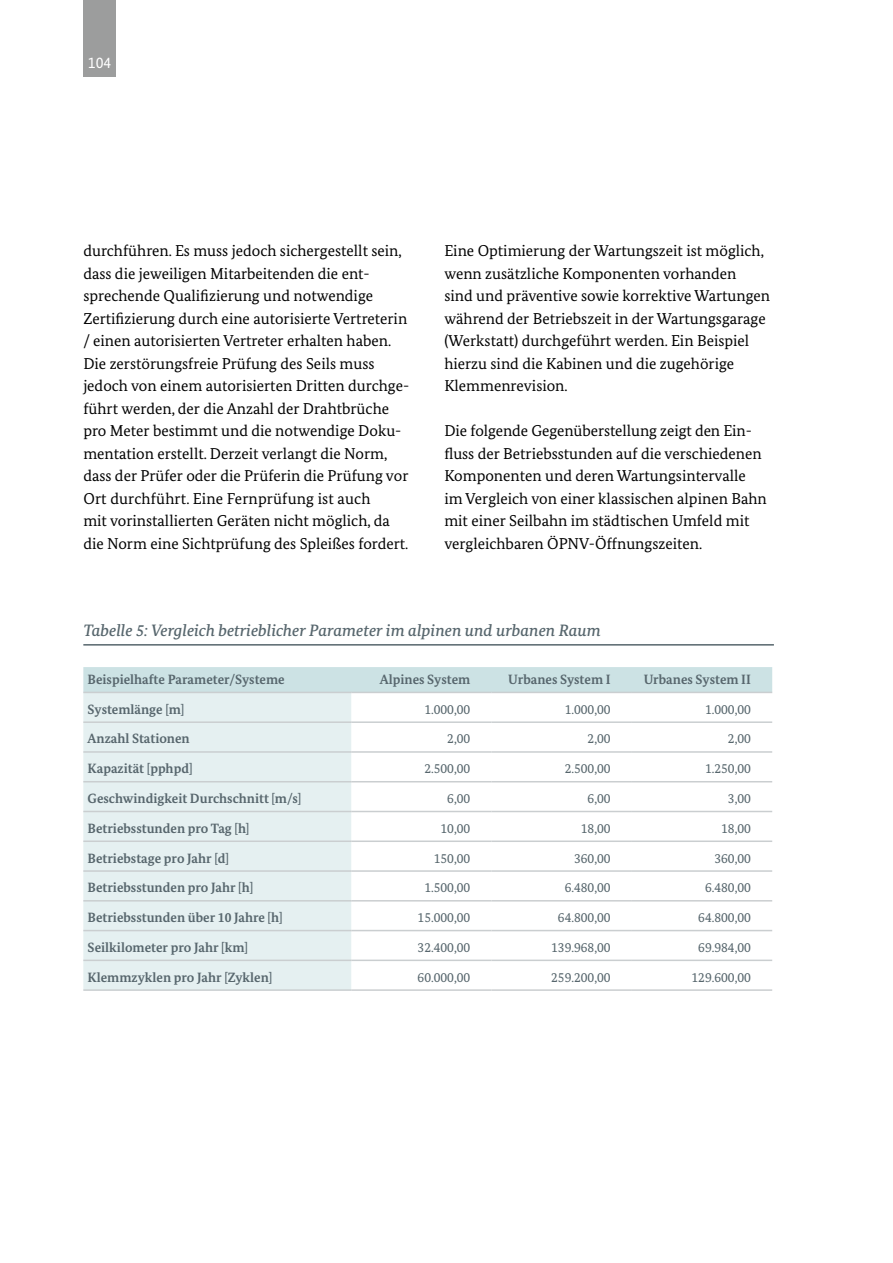
<style>
.page{position:relative;width:893px;height:1263px;background:#fff}
.page>*{position:absolute;margin:0;border:0;box-sizing:border-box;transform-origin:0 0}
.t1{font:italic 500 16.5px "Bundes Serif";color:#57666d}
.t2{font:15.75px/22.5px "Bundes Serif";color:#000}
.t3{font:15.75px "Bundes Sans";color:#fff}
.t4{font:700 13.5px "Bundes Serif";color:#57666d}
.t5{font:13.5px "Bundes Serif";color:#57666d}
</style>
<div class="page">
<div style="left:83px;top:0;width:33px;height:77px;background:#9c9d9d"></div>
<hr style="left:83px;top:644px;width:691px;height:2px;background:#57666d">
<div style="left:83px;top:667px;width:689px;height:25px;background:#cce2e4"></div>
<div style="left:83px;top:693px;width:268px;height:296px;background:#e5f0f1"></div>
<hr style="left:83px;top:692px;width:268px;height:1px;background:#caced0">
<hr style="left:351px;top:692px;width:141px;height:1px;background:#caced0">
<hr style="left:492px;top:692px;width:140px;height:1px;background:#caced0">
<hr style="left:632px;top:692px;width:140px;height:1px;background:#caced0">
<hr style="left:83px;top:721px;width:268px;height:2px;background:#caced0">
<hr style="left:351px;top:721px;width:141px;height:2px;background:#caced0">
<hr style="left:492px;top:721px;width:140px;height:2px;background:#caced0">
<hr style="left:632px;top:721px;width:140px;height:2px;background:#caced0">
<hr style="left:83px;top:751px;width:268px;height:2px;background:#caced0">
<hr style="left:351px;top:751px;width:141px;height:2px;background:#caced0">
<hr style="left:492px;top:751px;width:140px;height:2px;background:#caced0">
<hr style="left:632px;top:751px;width:140px;height:2px;background:#caced0">
<hr style="left:83px;top:781px;width:268px;height:1px;background:#caced0">
<hr style="left:351px;top:781px;width:141px;height:1px;background:#caced0">
<hr style="left:492px;top:781px;width:140px;height:1px;background:#caced0">
<hr style="left:632px;top:781px;width:140px;height:1px;background:#caced0">
<hr style="left:83px;top:811px;width:268px;height:1px;background:#caced0">
<hr style="left:351px;top:811px;width:141px;height:1px;background:#caced0">
<hr style="left:492px;top:811px;width:140px;height:1px;background:#caced0">
<hr style="left:632px;top:811px;width:140px;height:1px;background:#caced0">
<hr style="left:83px;top:840px;width:268px;height:2px;background:#caced0">
<hr style="left:351px;top:840px;width:141px;height:2px;background:#caced0">
<hr style="left:492px;top:840px;width:140px;height:2px;background:#caced0">
<hr style="left:632px;top:840px;width:140px;height:2px;background:#caced0">
<hr style="left:83px;top:870px;width:268px;height:2px;background:#caced0">
<hr style="left:351px;top:870px;width:141px;height:2px;background:#caced0">
<hr style="left:492px;top:870px;width:140px;height:2px;background:#caced0">
<hr style="left:632px;top:870px;width:140px;height:2px;background:#caced0">
<hr style="left:83px;top:900px;width:268px;height:1px;background:#caced0">
<hr style="left:351px;top:900px;width:141px;height:1px;background:#caced0">
<hr style="left:492px;top:900px;width:140px;height:1px;background:#caced0">
<hr style="left:632px;top:900px;width:140px;height:1px;background:#caced0">
<hr style="left:83px;top:930px;width:268px;height:1px;background:#caced0">
<hr style="left:351px;top:930px;width:141px;height:1px;background:#caced0">
<hr style="left:492px;top:930px;width:140px;height:1px;background:#caced0">
<hr style="left:632px;top:930px;width:140px;height:1px;background:#caced0">
<hr style="left:83px;top:959px;width:268px;height:2px;background:#caced0">
<hr style="left:351px;top:959px;width:141px;height:2px;background:#caced0">
<hr style="left:492px;top:959px;width:140px;height:2px;background:#caced0">
<hr style="left:632px;top:959px;width:140px;height:2px;background:#caced0">
<hr style="left:83px;top:989px;width:268px;height:2px;background:#caced0">
<hr style="left:351px;top:989px;width:141px;height:2px;background:#caced0">
<hr style="left:492px;top:989px;width:140px;height:2px;background:#caced0">
<hr style="left:632px;top:989px;width:140px;height:2px;background:#caced0">
<p class="t3" style="left:88px;top:53px;width:25px">104</p>
<p class="t2" style="left:83px;top:239px;width:327px">durchführen. Es muss jedoch sichergestellt sein, dass die jeweiligen Mitarbeitenden die ent&shy;sprechende Qualifizierung und notwendige Zertifizierung durch eine autorisierte Vertreterin / einen autorisierten Vertreter erhalten haben.<br>Die zerstörungsfreie Prüfung des Seils muss jedoch von einem autorisierten Dritten durchge&shy;führt werden, der die Anzahl der Drahtbrüche pro Meter bestimmt und die notwendige Doku&shy;mentation erstellt. Derzeit verlangt die Norm, dass der Prüfer oder die Prüferin die Prüfung vor Ort durchführt. Eine Fernprüfung ist auch<br>mit vorinstallierten Geräten nicht möglich, da die Norm eine Sichtprüfung des Spleißes fordert.</p>
<p class="t2" style="left:444px;top:239px;width:327px">Eine Optimierung der Wartungszeit ist möglich, wenn zusätzliche Komponenten vorhanden<br>sind und präventive sowie korrektive Wartungen während der Betriebszeit in der Wartungsgarage (Werkstatt) durchgeführt werden. Ein Beispiel hierzu sind die Kabinen und die zugehörige Klemmenrevision.</p>
<p class="t2" style="left:444px;top:419px;width:324px">Die folgende Gegenüberstellung zeigt den Ein&shy;fluss der Betriebsstunden auf die verschiedenen Komponenten und deren Wartungsintervalle im Vergleich von einer klassischen alpinen Bahn mit einer Seilbahn im städtischen Umfeld mit vergleichbaren ÖPNV-Öffnungszeiten.</p>
<p class="t1" style="left:83px;top:620px;width:519px">Tabelle 5: Vergleich betrieblicher Parameter im alpinen und urbanen Raum</p>
<p class="t4" style="left:88px;top:671px;width:199px">Beispielhafte Parameter/Systeme</p>
<p class="t4" style="left:380px;top:671px;width:92px">Alpines System</p>
<p class="t4" style="left:508px;top:671px;width:104px">Urbanes System I</p>
<p class="t4" style="left:644px;top:671px;width:109px">Urbanes System II</p>
<p class="t4" style="left:88px;top:701px;width:98px">Systemlänge [m]</p>
<p class="t5" style="left:424px;top:701px;width:47px">1.000,00</p>
<p class="t5" style="left:565px;top:701px;width:47px">1.000,00</p>
<p class="t5" style="left:705px;top:701px;width:47px">1.000,00</p>
<p class="t4" style="left:88px;top:731px;width:104px">Anzahl Stationen</p>
<p class="t5" style="left:447px;top:731px;width:25px">2,00</p>
<p class="t5" style="left:588px;top:731px;width:25px">2,00</p>
<p class="t5" style="left:728px;top:731px;width:25px">2,00</p>
<p class="t4" style="left:88px;top:760px;width:107px">Kapazität [pphpd]</p>
<p class="t5" style="left:424px;top:760px;width:47px">2.500,00</p>
<p class="t5" style="left:565px;top:760px;width:47px">2.500,00</p>
<p class="t5" style="left:705px;top:760px;width:47px">1.250,00</p>
<p class="t4" style="left:88px;top:790px;width:215px">Geschwindigkeit Durchschnitt [m/s]</p>
<p class="t5" style="left:447px;top:790px;width:25px">6,00</p>
<p class="t5" style="left:588px;top:790px;width:25px">6,00</p>
<p class="t5" style="left:728px;top:790px;width:25px">3,00</p>
<p class="t4" style="left:88px;top:820px;width:163px">Betriebsstunden pro Tag [h]</p>
<p class="t5" style="left:440px;top:820px;width:31px">10,00</p>
<p class="t5" style="left:581px;top:820px;width:31px">18,00</p>
<p class="t5" style="left:721px;top:820px;width:31px">18,00</p>
<p class="t4" style="left:88px;top:850px;width:143px">Betriebstage pro Jahr [d]</p>
<p class="t5" style="left:434px;top:850px;width:38px">150,00</p>
<p class="t5" style="left:574px;top:850px;width:38px">360,00</p>
<p class="t5" style="left:714px;top:850px;width:38px">360,00</p>
<p class="t4" style="left:88px;top:879px;width:167px">Betriebsstunden pro Jahr [h]</p>
<p class="t5" style="left:424px;top:879px;width:47px">1.500,00</p>
<p class="t5" style="left:565px;top:879px;width:47px">6.480,00</p>
<p class="t5" style="left:705px;top:879px;width:47px">6.480,00</p>
<p class="t4" style="left:88px;top:909px;width:196px">Betriebsstunden über 10 Jahre [h]</p>
<p class="t5" style="left:418px;top:909px;width:54px">15.000,00</p>
<p class="t5" style="left:558px;top:909px;width:54px">64.800,00</p>
<p class="t5" style="left:698px;top:909px;width:54px">64.800,00</p>
<p class="t4" style="left:88px;top:939px;width:162px">Seilkilometer pro Jahr [km]</p>
<p class="t5" style="left:418px;top:939px;width:54px">32.400,00</p>
<p class="t5" style="left:551px;top:939px;width:61px">139.968,00</p>
<p class="t5" style="left:698px;top:939px;width:54px">69.984,00</p>
<p class="t4" style="left:88px;top:969px;width:186px">Klemmzyklen pro Jahr [Zyklen]</p>
<p class="t5" style="left:418px;top:969px;width:54px">60.000,00</p>
<p class="t5" style="left:551px;top:969px;width:61px">259.200,00</p>
<p class="t5" style="left:691px;top:969px;width:61px">129.600,00</p>
</div>
